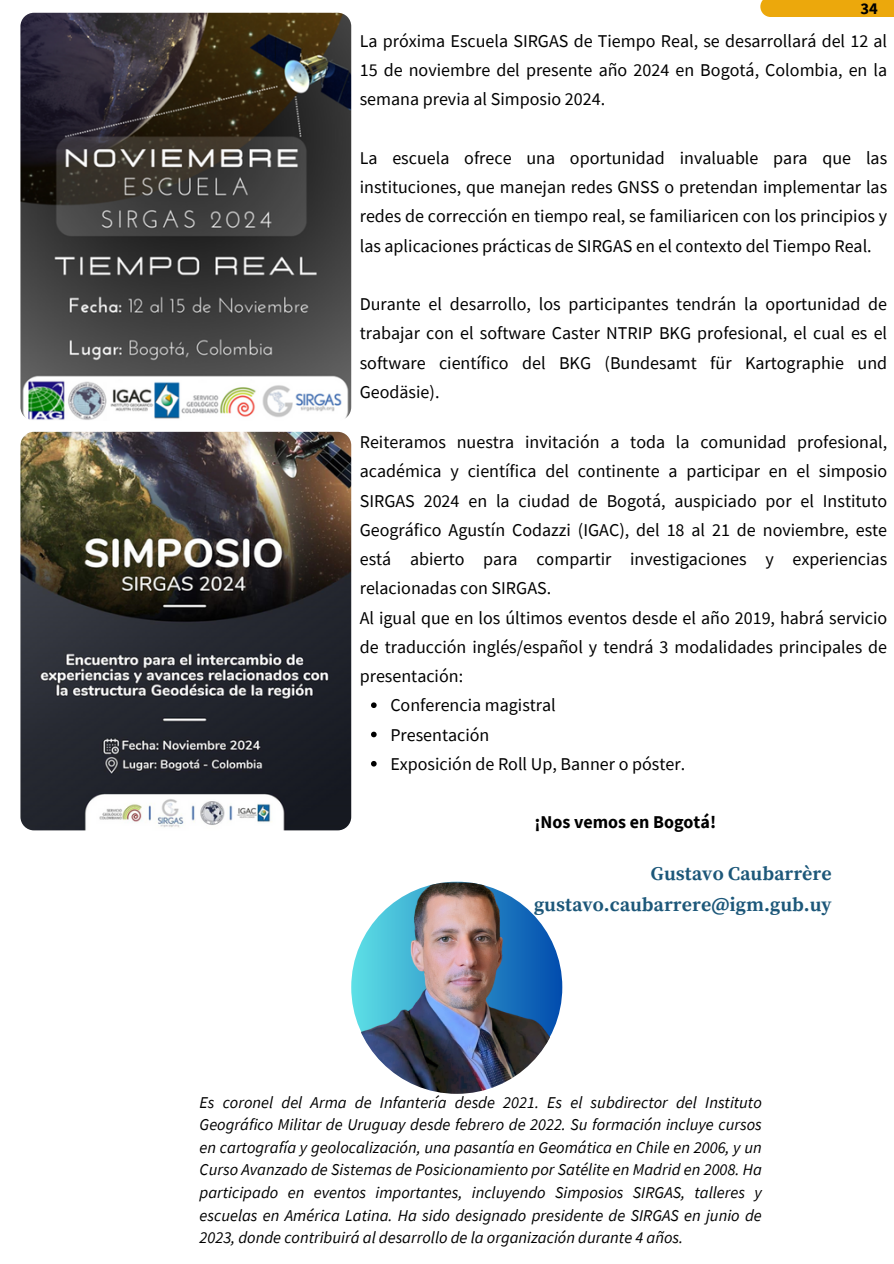
<style>
.page{position:relative;width:894px;height:1264px;background:#fff}
.page>*{position:absolute;margin:0;border:0;box-sizing:border-box;transform-origin:0 0}
.t1{font:700 19.5px/31.5px "Source Serif Pro";color:#1c5779;text-align:right}
.t2{font:18px/29.2px "Source Sans Pro";color:#000;text-align:justify}
.t3{font:700 18px "Source Sans Pro";color:#000}
.t4{font:italic 16.5px/22.5px "Source Sans Pro";color:#000;text-align:justify}
.t5{font:700 16.5px "Source Sans Pro";color:#000}
</style>
<div class="page">
<img style="left:20px;top:13px;width:331px;height:407px">
<img style="left:20px;top:432px;width:331px;height:398px;border-radius:14px">
<svg style="left:371px;top:702px;width:5px;height:6px"></svg>
<svg style="left:371px;top:731px;width:5px;height:6px"></svg>
<svg style="left:371px;top:761px;width:5px;height:5px"></svg>
<img style="left:351px;top:881px;width:211px;height:212px;border-radius:50%">
<div style="left:760px;top:0;width:133px;height:17px;background:#eca80c"></div>
<p class="t5" style="left:860px;top:-2px;width:19px">34</p>
<p class="t2" style="left:359px;top:26px;width:529px">La próxima Escuela SIRGAS de Tiempo Real, se desarrollará del 12 al 15 de noviembre del presente año 2024 en Bogotá, Colombia, en la semana previa al Simposio 2024.</p>
<p class="t2" style="left:359px;top:143px;width:529px">La escuela ofrece una oportunidad invaluable para que las instituciones, que manejan redes GNSS o pretendan implementar las redes de corrección en tiempo real, se familiaricen con los principios y las aplicaciones prácticas de SIRGAS en el contexto del Tiempo Real.</p>
<p class="t2" style="left:359px;top:289px;width:529px">Durante el desarrollo, los participantes tendrán la oportunidad de trabajar con el software Caster NTRIP BKG profesional, el cual es el software científico del BKG (Bundesamt für Kartographie und Geodäsie).</p>
<p class="t2" style="left:359px;top:427px;width:529px">Reiteramos nuestra invitación a toda la comunidad profesional,</p>
<p class="t2" style="left:359px;top:456px;width:529px">académica y científica del continente a participar en el simposio</p>
<p class="t2" style="left:359px;top:485px;width:529px">SIRGAS 2024 en la ciudad de Bogotá, auspiciado por el Instituto</p>
<p class="t2" style="left:359px;top:515px;width:529px">Geográfico Agustín Codazzi (IGAC), del 18 al 21 de noviembre, este</p>
<p class="t2" style="left:359px;top:544px;width:529px">está abierto para compartir investigaciones y experiencias</p>
<p class="t2" style="left:359px;top:573px;width:193px">relacionadas con SIRGAS.</p>
<p class="t2" style="left:359px;top:602px;width:529px">Al igual que en los últimos eventos desde el año 2019, habrá servicio</p>
<p class="t2" style="left:359px;top:632px;width:529px">de traducción inglés/español y tendrá 3 modalidades principales de</p>
<p class="t2" style="left:359px;top:661px;width:105px">presentación:</p>
<p class="t2" style="left:390px;top:690px;width:167px">Conferencia magistral</p>
<p class="t2" style="left:390px;top:719px;width:101px">Presentación</p>
<p class="t2" style="left:390px;top:749px;width:296px">Exposición de Roll Up, Banner o póster.</p>
<p class="t3" style="left:534px;top:810px;width:183px">¡Nos vemos en Bogotá!</p>
<p class="t1" style="left:533px;top:858px;width:299px">Gustavo Caubarrère gustavo.caubarrere@igm.gub.uy</p>
<p class="t4" style="left:199px;top:1090px;width:563px">Es coronel del Arma de Infantería desde 2021. Es el subdirector del Instituto Geográfico Militar de Uruguay desde febrero de 2022. Su formación incluye cursos en cartografía y geolocalización, una pasantía en Geomática en Chile en 2006, y un Curso Avanzado de Sistemas de Posicionamiento por Satélite en Madrid en 2008. Ha participado en eventos importantes, incluyendo Simposios SIRGAS, talleres y escuelas en América Latina. Ha sido designado presidente de SIRGAS en junio de 2023, donde contribuirá al desarrollo de la organización durante 4 años.</p>
</div>
